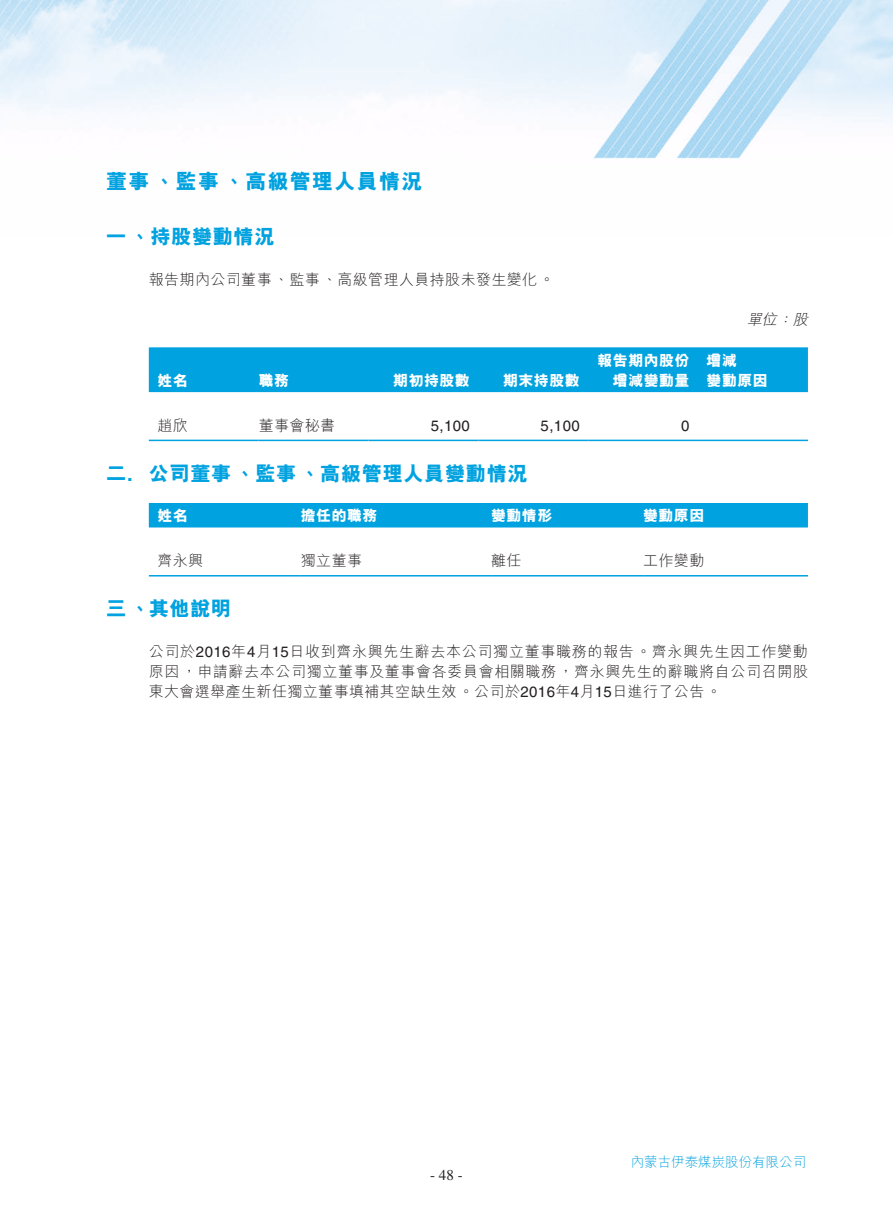
<style>
.page{position:relative;width:893px;height:1212px;background:#fff}
.page>*{position:absolute;margin:0;border:0;box-sizing:border-box;transform-origin:0 0}
.t1{font:800 21px "M Hei HK";letter-spacing:.06em;color:#00a2df}
.t2{font:800 20.25px "M Hei HK";letter-spacing:.025em;color:#00a2df}
.t3{font:300 15px/20.2px "M Hei HK";letter-spacing:.025em;color:#231f20;text-align:justify}
.t4{font:800 15px/20.2px "M Hei HK";letter-spacing:.025em;color:#fff;text-align:right}
.t5{font:15px "Helvetica LT Std";letter-spacing:.025em;color:#231f20}
.t6{font:15px "Times LT Std";color:#231f20}
.t7{font:italic 300 15px "M Hei HK";color:#231f20}
.t8{font:300 13.5px "M Hei HK";color:#00a2df}
.s1{font-family:"Helvetica LT Std";font-weight:700}
.s2{font-family:"Helvetica LT Std";font-weight:400}
</style>
<div class="page">
<img style="left:0;top:0;width:893px;height:159px">
<div style="left:149px;top:347px;width:659px;height:45px;background:#00a2df"></div>
<hr style="left:149px;top:440px;width:110px;height:1px;background:#00a2df">
<hr style="left:259px;top:440px;width:110px;height:1px;background:#00a2df">
<hr style="left:369px;top:440px;width:109px;height:1px;background:#00a2df">
<hr style="left:478px;top:440px;width:110px;height:1px;background:#00a2df">
<hr style="left:588px;top:440px;width:110px;height:1px;background:#00a2df">
<hr style="left:698px;top:440px;width:110px;height:1px;background:#00a2df">
<div style="left:149px;top:503px;width:659px;height:24px;background:#00a2df"></div>
<hr style="left:149px;top:575px;width:152px;height:1px;background:#00a2df">
<hr style="left:301px;top:575px;width:190px;height:1px;background:#00a2df">
<hr style="left:491px;top:575px;width:152px;height:1px;background:#00a2df">
<hr style="left:643px;top:575px;width:165px;height:1px;background:#00a2df">
<h1 class="t1" style="left:106px;top:167px;width:318px">董事、監事、高級管理人員情況</h1>
<h2 class="t2" style="left:106px;top:223px;width:170px">一、持股變動情況</h2>
<p class="t3" style="left:149px;top:268px;width:407px">報告期內公司董事、監事、高級管理人員持股未發生變化。</p>
<p class="t4" style="left:157px;top:370px;width:32px">姓名</p>
<p class="t4" style="left:259px;top:370px;width:32px">職務</p>
<p class="t4" style="left:393px;top:370px;width:78px">期初持股數</p>
<p class="t4" style="left:503px;top:370px;width:78px">期末持股數</p>
<p class="t7" style="left:747px;top:309px;width:67px">單位：股</p>
<p class="t4" style="left:598px;top:350px;width:94px">報告期內股份增減變動量</p>
<p class="t4" style="left:707px;top:350px;width:63px;text-align:left">增減<br>變動原因</p>
<p class="t3" style="left:157px;top:414px;width:32px">趙欣</p>
<p class="t3" style="left:259px;top:414px;width:78px">董事會秘書</p>
<p class="t5" style="left:431px;top:417px;width:41px">5,100</p>
<p class="t5" style="left:541px;top:417px;width:41px">5,100</p>
<p class="t5" style="left:681px;top:417px;width:10px">0</p>
<h2 class="t2" style="left:106px;top:460px;width:423px">二<span class="s1">.</span> 公司董事、監事、高級管理人員變動情況</h2>
<p class="t4" style="left:157px;top:506px;width:32px">姓名</p>
<p class="t4" style="left:301px;top:506px;width:78px">擔任的職務</p>
<p class="t4" style="left:491px;top:506px;width:63px">變動情形</p>
<p class="t4" style="left:643px;top:506px;width:63px">變動原因</p>
<p class="t3" style="left:157px;top:550px;width:47px">齊永興</p>
<p class="t3" style="left:301px;top:550px;width:63px">獨立董事</p>
<p class="t3" style="left:491px;top:550px;width:32px">離任</p>
<p class="t3" style="left:643px;top:550px;width:63px">工作變動</p>
<h2 class="t2" style="left:106px;top:595px;width:127px">三、其他說明</h2>
<p class="t3" style="left:149px;top:640px;width:661px">公司於<span class="s2">2016</span>年<span class="s2">4</span>月<span class="s2">15</span>日收到齊永興先生辭去本公司獨立董事職務的報告。齊永興先生因工作變動原因，申請辭去本公司獨立董事及董事會各委員會相關職務，齊永興先生的辭職將自公司召開股東大會選舉產生新任獨立董事填補其空缺生效。公司於<span class="s2">2016</span>年<span class="s2">4</span>月<span class="s2">15</span>日進行了公告。</p>
<p class="t6" style="left:430px;top:1167px;width:34px">- 48 -</p>
<p class="t8" style="left:631px;top:1152px;width:177px">內蒙古伊泰煤炭股份有限公司</p>
</div>
